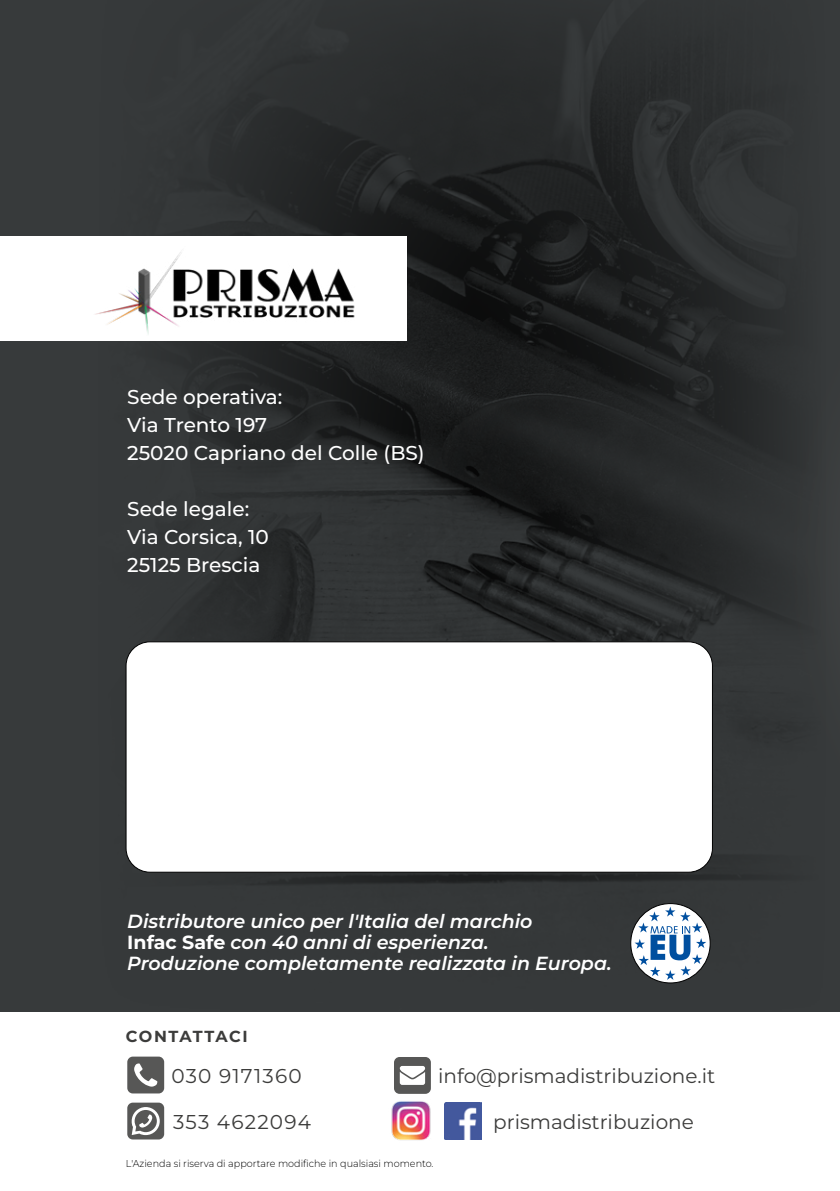
<style>
.page{position:relative;width:840px;height:1191px;background:#fff}
.page>*{position:absolute;margin:0;border:0;box-sizing:border-box;transform-origin:0 0}
.t1{font:500 20px/28px "Montserrat";color:#fff}
.t2{font:20px "Montserrat";color:#3c3c3b}
.t3{font:20px "Montserrat";letter-spacing:.06em;color:#3c3c3b}
.t4{font:italic 600 19px/21px "Montserrat";color:#fff}
.t5{font:700 16px "Montserrat";letter-spacing:.09em;color:#3c3c3b}
.t6{font:300 10px "Montserrat";color:#000;scale:.96 1}
.s1{font-weight:700;font-style:normal}
</style>
<div class="page">
<div style="left:773px;top:96px;width:66px;height:916px;background:#373a3b"></div>
<img style="left:837px;top:143px;width:2px;height:719px">
<img style="left:0;top:0;width:825px;height:1011px">
<img style="left:391px;top:1101px;width:40px;height:40px">
<img style="left:444px;top:1102px;width:37px;height:37px">
<div style="left:126px;top:642px;width:586px;height:230px;background:#fff;border-radius:24px"></div>
<div style="left:126px;top:641px;width:586px;height:231px;border:1px solid #000;border-radius:24px"></div>
<div style="left:0;top:236px;width:406px;height:104px;background:#fff"></div>
<img style="left:95px;top:252px;width:260px;height:82px">
<div style="left:394px;top:1057px;width:36px;height:36px;background:#575756;border-radius:6px"></div>
<svg style="left:399px;top:1066px;width:26px;height:19px"></svg>
<div style="left:127px;top:1056px;width:37px;height:37px;background:#575756;border-radius:6px"></div>
<svg style="left:134px;top:1063px;width:23px;height:23px"></svg>
<div style="left:127px;top:1102px;width:37px;height:37px;background:#575756;border-radius:6px"></div>
<svg style="left:132px;top:1107px;width:28px;height:28px"></svg>
<svg style="left:630px;top:903px;width:79px;height:80px"></svg>
<svg style="left:634px;top:906px;width:72px;height:74px"></svg>
<div style="left:630px;top:903px;width:80px;height:80px;border:1px solid #000;border-radius:50%"></div>
<p class="t1" style="left:127px;top:382px;width:299px">Sede operativa:<br>Via Trento 197<br>25020 Capriano del Colle (BS)</p>
<p class="t1" style="left:127px;top:494px;width:143px">Sede legale:<br>Via Corsica, 10<br>25125 Brescia</p>
<p class="t4" style="left:127px;top:910px;width:485px">Distributore unico per l'Italia del marchio<br><span class="s1">Infac Safe</span> con 40 anni di esperienza.<br>Produzione completamente realizzata in Europa.</p>
<p class="t5" style="left:126px;top:1025px;width:123px">CONTATTACI</p>
<p class="t3" style="left:171px;top:1062px;width:132px">030 9171360</p>
<p class="t3" style="left:173px;top:1108px;width:139px">353 4622094</p>
<p class="t2" style="left:438px;top:1062px;width:278px">info@prismadistribuzione.it</p>
<p class="t2" style="left:493px;top:1108px;width:202px">prismadistribuzione</p>
<p class="t6" style="left:126px;top:1156px;width:322px">L'Azienda si riserva di apportare modifiche in qualsiasi momento.</p>
</div>
